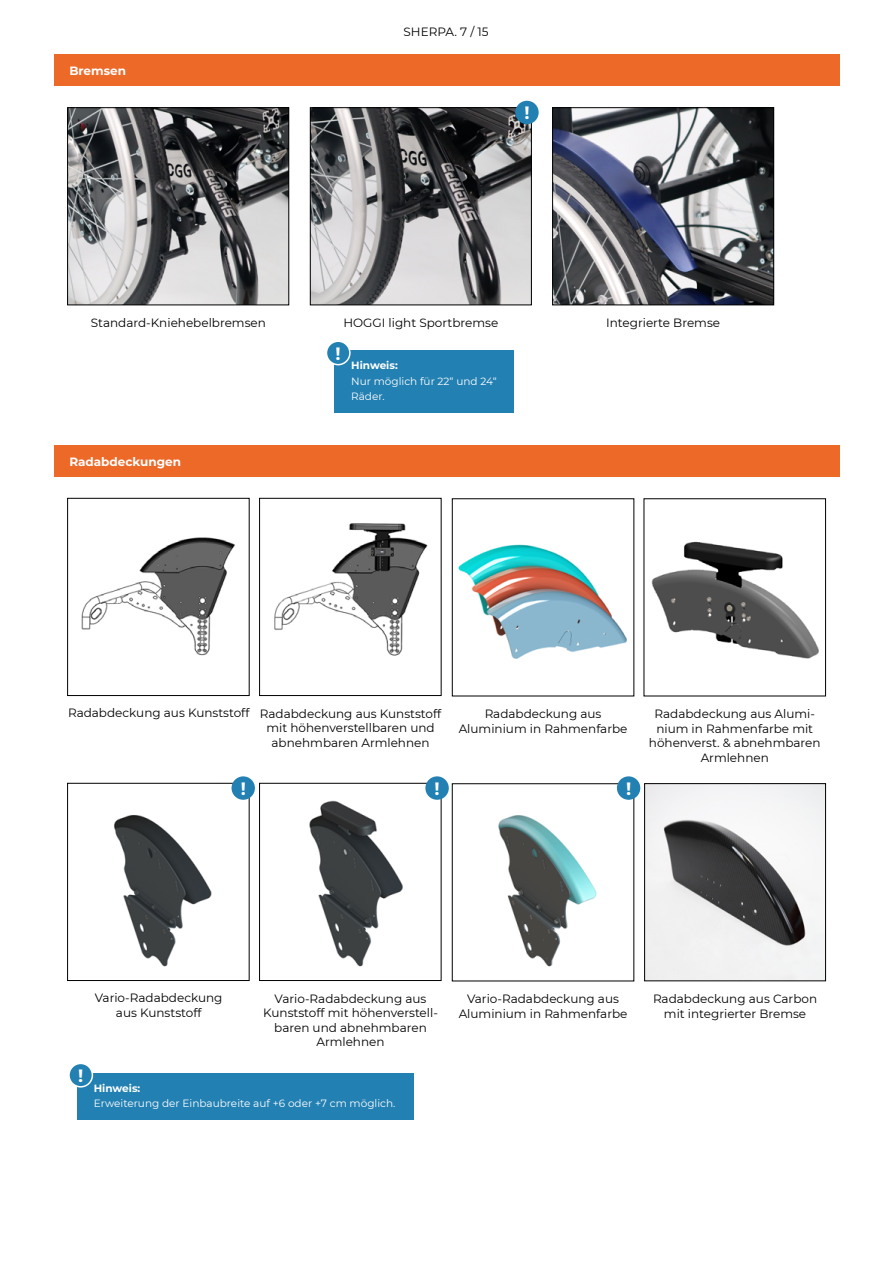
<style>
.page{position:relative;width:893px;height:1263px;background:#fff}
.page>*{position:absolute;margin:0;border:0;box-sizing:border-box;transform-origin:0 0}
.t1{font:700 17.85px "Montserrat";color:#fff}
.t2{font:12px/14.4px "Montserrat";color:#000;text-align:center}
.t3{font:700 12px "Montserrat";color:#fff}
.t4{font:10.5px/15px "Montserrat";color:#fff}
.t5{font:700 10.5px "Montserrat";color:#fff}
</style>
<div class="page">
<div style="left:54px;top:445px;width:785px;height:32px;background:#ed6928"></div>
<img style="left:458px;top:544px;width:169px;height:115px">
<img style="left:498px;top:787px;width:127px;height:180px">
<img style="left:274px;top:523px;width:154px;height:133px">
<div style="left:259px;top:498px;width:182px;height:198px;border:1px solid #000"></div>
<img style="left:309px;top:791px;width:125px;height:176px">
<div style="left:259px;top:783px;width:182px;height:198px;border:1px solid #000"></div>
<img style="left:651px;top:541px;width:168px;height:118px">
<img style="left:81px;top:537px;width:154px;height:119px">
<div style="left:67px;top:498px;width:183px;height:198px;border:1px solid #000"></div>
<img style="left:114px;top:785px;width:126px;height:182px">
<div style="left:67px;top:783px;width:183px;height:198px;border:1px solid #000"></div>
<img style="left:646px;top:785px;width:178px;height:194px">
<div style="left:644px;top:783px;width:182px;height:198px;border:1px solid #000"></div>
<div style="left:54px;top:54px;width:785px;height:32px;background:#ed6928"></div>
<img style="left:312px;top:109px;width:218px;height:194px">
<div style="left:310px;top:107px;width:222px;height:198px;border:1px solid #000"></div>
<img style="left:69px;top:109px;width:218px;height:194px">
<div style="left:67px;top:107px;width:222px;height:198px;border:1px solid #000"></div>
<div style="left:515px;top:101px;width:24px;height:23px;background:#2280b2;border-radius:50%"></div>
<div style="left:232px;top:776px;width:23px;height:24px;background:#2280b2;border-radius:50%"></div>
<div style="left:425px;top:776px;width:24px;height:24px;background:#2280b2;border-radius:50%"></div>
<div style="left:617px;top:776px;width:23px;height:24px;background:#2280b2;border-radius:50%"></div>
<div style="left:335px;top:350px;width:179px;height:63px;background:#2280b2"></div>
<div style="left:77px;top:1072px;width:336px;height:47px;background:#2280b2"></div>
<div style="left:326px;top:341px;width:24px;height:24px;background:#2280b2;border-radius:50%"></div>
<div style="left:326px;top:340px;width:25px;height:25px;border:2px solid #fff;border-radius:50%"></div>
<div style="left:69px;top:1063px;width:23px;height:24px;background:#2280b2;border-radius:50%"></div>
<div style="left:68px;top:1063px;width:25px;height:24px;border:2px solid #fff;border-radius:50%"></div>
<img style="left:554px;top:109px;width:218px;height:194px">
<div style="left:552px;top:107px;width:222px;height:198px;border:1px solid #000"></div>
<p class="t3" style="left:69px;top:62px;width:58px">Bremsen</p>
<p class="t2" style="left:404px;top:24px;width:87px">SHERPA. 7 / 15</p>
<h1 class="t1" style="left:524px;top:100px;width:7px">!</h1>
<p class="t2" style="left:91px;top:315px;width:177px">Standard-Kniehebelbremsen</p>
<p class="t2" style="left:343px;top:315px;width:156px">HOGGI light Sportbremse</p>
<p class="t3" style="left:69px;top:453px;width:113px">Radabdeckungen</p>
<h1 class="t1" style="left:336px;top:340px;width:7px">!</h1>
<p class="t5" style="left:351px;top:358px;width:48px">Hinweis:</p>
<p class="t4" style="left:351px;top:373px;width:147px">Nur möglich für 22“ und 24“<br>Räder.</p>
<p class="t2" style="left:606px;top:315px;width:115px">Integrierte Bremse</p>
<p class="t2" style="left:68px;top:705px;width:183px">Radabdeckung aus Kunststoff</p>
<p class="t2" style="left:260px;top:706px;width:183px">Radabdeckung aus Kunststoff mit höhenverstellbaren und abnehmbaren Armlehnen</p>
<p class="t2" style="left:459px;top:706px;width:170px">Radabdeckung aus<br>Aluminium in Rahmenfarbe</p>
<p class="t2" style="left:649px;top:706px;width:173px">Radabdeckung aus Alumi&shy;nium in Rahmenfarbe mit höhenverst. &amp; abnehmbaren<br>Armlehnen</p>
<h1 class="t1" style="left:241px;top:775px;width:7px">!</h1>
<h1 class="t1" style="left:435px;top:775px;width:7px">!</h1>
<h1 class="t1" style="left:626px;top:775px;width:7px">!</h1>
<h1 class="t1" style="left:78px;top:1062px;width:7px">!</h1>
<p class="t2" style="left:95px;top:990px;width:129px">Vario-Radabdeckung aus Kunststoff</p>
<p class="t2" style="left:263px;top:991px;width:176px">Vario-Radabdeckung aus<br>Kunststoff mit höhenverstell&shy;baren und abnehmbaren<br>Armlehnen</p>
<p class="t5" style="left:94px;top:1080px;width:48px">Hinweis:</p>
<p class="t4" style="left:94px;top:1095px;width:303px">Erweiterung der Einbaubreite auf +6 oder +7 cm möglich.</p>
<p class="t2" style="left:459px;top:991px;width:170px">Vario-Radabdeckung aus<br>Aluminium in Rahmenfarbe</p>
<p class="t2" style="left:653px;top:991px;width:166px">Radabdeckung aus Carbon mit integrierter Bremse</p>
</div>
